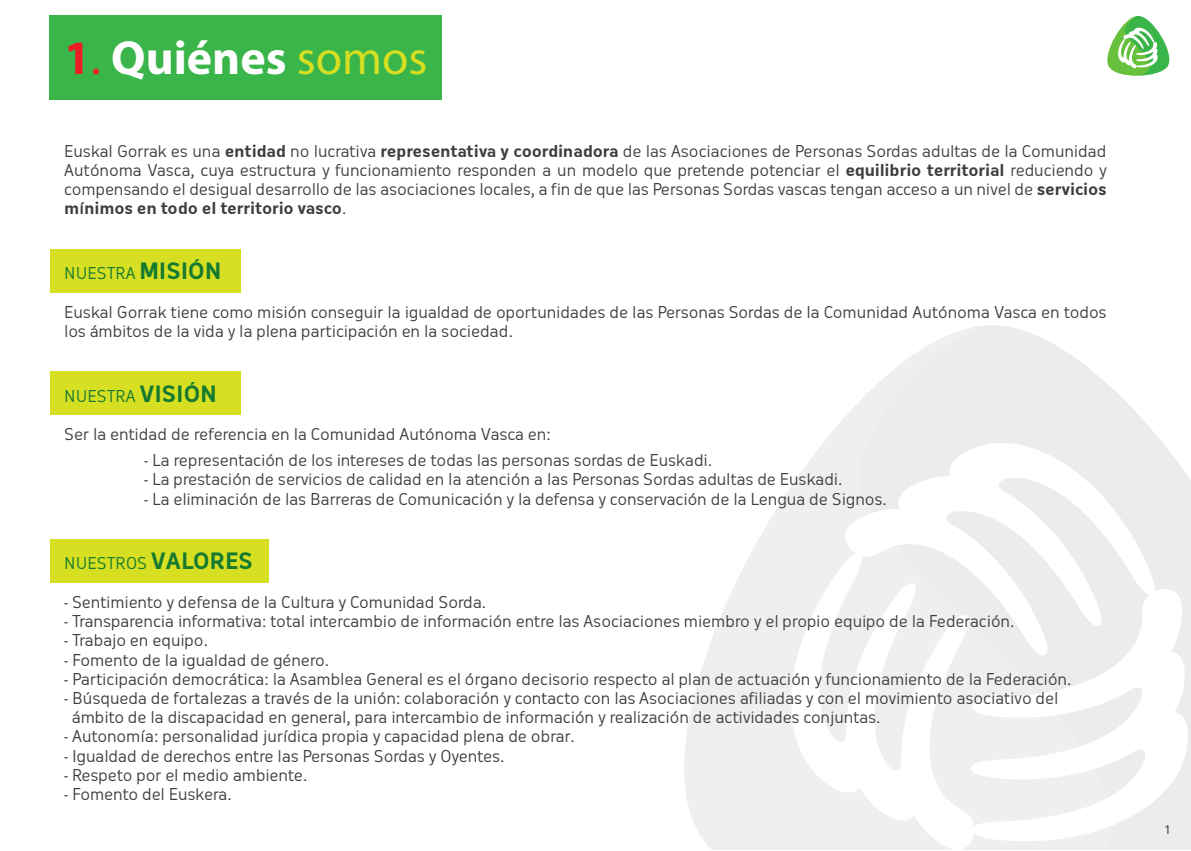
<style>
.page{position:relative;width:1191px;height:851px;background:#fff}
.page>*{position:absolute;margin:0;border:0;box-sizing:border-box;transform-origin:0 0}
.t1{font:700 48px "Myriad Pro";color:#fff}
.t2{font:16px/19.2px "Oceania";letter-spacing:-.015em;color:#3e3e3f}
.t3{font:16px "Oceania";color:#157a2f}
.t4{font:14px "Oceania";color:#3e3e3f}
.s1{color:#ee1d23}
.s2{font-weight:400;color:#ee1d23}
.s3{font-weight:400;color:#d6df21}
.s4{font-weight:700}
.s5{font-weight:700;font-size:22px}
</style>
<div class="page">
<svg style="left:684px;top:325px;width:507px;height:524px;fill:#f4f4f4"></svg>
<svg style="left:780px;top:443px;width:408px;height:406px;fill:#efeff0"></svg>
<div style="left:50px;top:249px;width:190px;height:44px;background:#d6df21"></div>
<div style="left:50px;top:371px;width:190px;height:43px;background:#d6df21"></div>
<div style="left:50px;top:539px;width:218px;height:43px;background:#d6df21"></div>
<div style="left:50px;top:16px;width:392px;height:84px;background:#3ab54a"></div>
<svg style="left:1107px;top:16px;width:63px;height:60px"></svg>
<h1 class="t1" style="left:64px;top:27px;width:365px"><span class="s1">1</span><span class="s2">.</span> Quiénes <span class="s3">somos</span></h1>
<p class="t2" style="left:64px;top:141px;width:1044px;text-align:justify">Euskal Gorrak es una <span class="s4">entidad</span> no lucrativa <span class="s4">representativa y coordinadora</span> de las Asociaciones de Personas Sordas adultas de la Comunidad Autónoma Vasca, cuya estructura y funcionamiento responden a un modelo que pretende potenciar el <span class="s4">equilibrio territorial</span> reduciendo y compensando el desigual desarrollo de las asociaciones locales, a fin de que las Personas Sordas vascas tengan acceso a un nivel de <span class="s4">servicios mínimos en todo el territorio vasco</span>.</p>
<p class="t3" style="left:64px;top:264px;width:158px">NUESTRA <span class="s5">MISIÓN</span></p>
<p class="t2" style="left:64px;top:302px;width:1044px">Euskal Gorrak tiene como misión conseguir la igualdad de oportunidades de las Personas Sordas de la Comunidad Autónoma Vasca en todos los ámbitos de la vida y la plena participación en la sociedad.</p>
<p class="t3" style="left:64px;top:386px;width:154px">NUESTRA <span class="s5">VISIÓN</span></p>
<p class="t2" style="left:64px;top:424px;width:488px">Ser la entidad de referencia en la Comunidad Autónoma Vasca en:</p>
<p class="t2" style="left:144px;top:450px;width:569px">- La representación de los intereses de todas las personas sordas de Euskadi.</p>
<p class="t2" style="left:144px;top:470px;width:700px">- La prestación de servicios de calidad en la atención a las Personas Sordas adultas de Euskadi.</p>
<p class="t2" style="left:144px;top:489px;width:744px">- La eliminación de las Barreras de Comunicación y la defensa y conservación de la Lengua de Signos.</p>
<p class="t3" style="left:64px;top:554px;width:190px">NUESTROS <span class="s5">VALORES</span></p>
<p class="t2" style="left:64px;top:592px;width:423px">- Sentimiento y defensa de la Cultura y Comunidad Sorda.</p>
<p class="t2" style="left:64px;top:611px;width:951px">- Transparencia informativa: total intercambio de información entre las Asociaciones miembro y el propio equipo de la Federación.</p>
<p class="t2" style="left:64px;top:630px;width:145px">- Trabajo en equipo.</p>
<p class="t2" style="left:64px;top:650px;width:266px">- Fomento de la igualdad de género.</p>
<p class="t2" style="left:64px;top:669px;width:1008px">- Participación democrática: la Asamblea General es el órgano decisorio respecto al plan de actuación y funcionamiento de la Federación.</p>
<p class="t2" style="left:72px;top:688px;width:988px;text-indent:-8px">- Búsqueda de fortalezas a través de la unión: colaboración y contacto con las Asociaciones afiliadas y con el movimiento asociativo del ámbito de la discapacidad en general, para intercambio de información y realización de actividades conjuntas.</p>
<p class="t2" style="left:64px;top:726px;width:512px">- Autonomía: personalidad jurídica propia y capacidad plena de obrar.</p>
<p class="t2" style="left:64px;top:746px;width:441px">- Igualdad de derechos entre las Personas Sordas y Oyentes.</p>
<p class="t2" style="left:64px;top:765px;width:245px">- Respeto por el medio ambiente.</p>
<p class="t2" style="left:64px;top:784px;width:169px">- Fomento del Euskera.</p>
<p class="t4" style="left:1165px;top:820px;width:7px">1</p>
</div>
